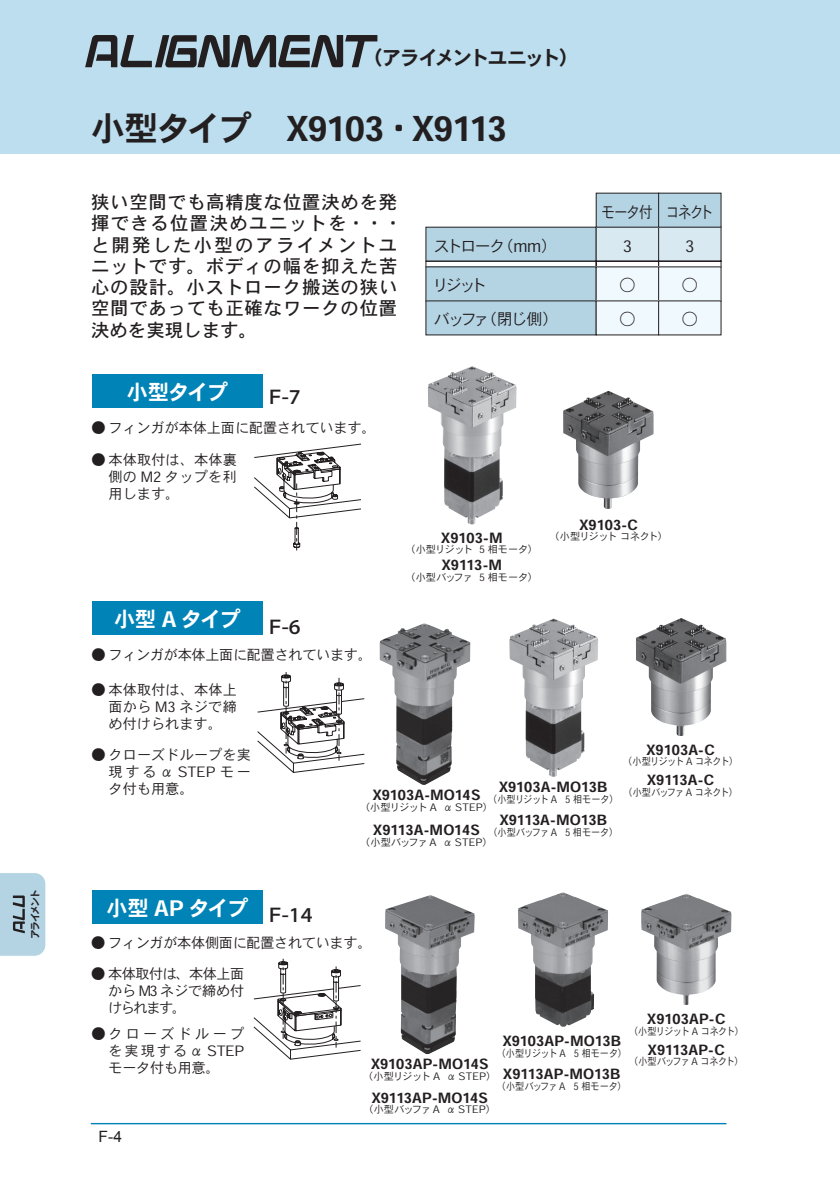
<style>
.page{position:relative;width:840px;height:1191px;background:#fff}
.page>*{position:absolute;margin:0;border:0;box-sizing:border-box;transform-origin:0 0}
.t1{font:34px "Heisei Kaku Go Std W7";letter-spacing:-.03em;color:#231f20}
.t2{font:21.2px "Heisei Kaku Go Std W7";letter-spacing:-.095em;color:#fff}
.t3{font:21.2px "Heisei Kaku Go Std W5";color:#231f20}
.t4{font:19.8px "Heisei Kaku Go Std W7";letter-spacing:-.13em;color:#231f20}
.t5{font:18.4px/21.2px "Heisei Kaku Go Std W5";letter-spacing:.045em;color:#231f20}
.t6{font:16px/34px "Heisei Kaku Go Std W3";letter-spacing:-.11em;color:#231f20}
.t7{font:16px "Heisei Kaku Go Std W3";letter-spacing:-.11em;color:#231f20;scale:.85 1}
.t8{font:15.6px "Arial";color:#231f20}
.t9{font:14.2px/17px "Heisei Kaku Go Std W3";letter-spacing:-.01em;color:#231f20}
.t10{font:14.2px/17px "Heisei Kaku Go Std W3";letter-spacing:.02em;color:#231f20}
.t11{font:14.2px "Heisei Kaku Go Std W3";letter-spacing:-.035em;color:#231f20}
.t12{font:14.2px "Heisei Kaku Go Std W3";letter-spacing:.225em;color:#231f20}
.t13{font:14px "Heisei Kaku Go Std W7";color:#231f20}
.t14{font:10.2px "Heisei Kaku Go Std W3";letter-spacing:-.07em;color:#231f20;scale:.9 1}
.t15{font:10.2px "Heisei Kaku Go Std W3";letter-spacing:-.035em;color:#231f20}
.t16{font:10.2px "Heisei Kaku Go Std W3";letter-spacing:-.035em;color:#231f20;scale:.9 1}
.t17{font:10.2px "Heisei Kaku Go Std W3";letter-spacing:.005em;color:#231f20}
.t18{font:10.2px "Heisei Kaku Go Std W3";letter-spacing:-.01em;color:#231f20;scale:.9 1}
.t19{font:10.2px "Heisei Kaku Go Std W3";letter-spacing:-.01em;color:#231f20}
.t20{font:10.2px "Heisei Kaku Go Std W3";letter-spacing:-.07em;color:#231f20}
.t21{font:10px "Heisei Kaku Go Std W7 90 msp RKSJ H";letter-spacing:-.22em;color:#231f20}
</style>
<div class="page">
<div style="left:0;top:0;width:839px;height:153px;background:#bcdeee"></div>
<svg style="left:85px;top:35px;width:292px;height:32px"></svg>
<img style="left:428px;top:366px;width:88px;height:158px">
<img style="left:509px;top:618px;width:88px;height:159px">
<img style="left:563px;top:391px;width:90px;height:118px">
<img style="left:636px;top:618px;width:89px;height:118px">
<div style="left:425px;top:267px;width:171px;height:34px;background:#b4d4e4"></div>
<div style="left:596px;top:267px;width:62px;height:34px;background:#f0f9fd"></div>
<div style="left:425px;top:301px;width:171px;height:34px;background:#b4d4e4"></div>
<div style="left:596px;top:301px;width:62px;height:34px;background:#f0f9fd"></div>
<svg style="left:425px;top:226px;width:296px;height:41px;background:#bbd0da"></svg>
<div style="left:596px;top:193px;width:62px;height:34px;background:#b4d4e4"></div>
<div style="left:658px;top:193px;width:62px;height:34px;background:#b4d4e4"></div>
<div style="left:658px;top:267px;width:62px;height:34px;background:#f0f9fd"></div>
<div style="left:658px;top:301px;width:62px;height:34px;background:#f0f9fd"></div>
<div style="left:92px;top:374px;width:170px;height:34px;background:#0083b6"></div>
<div style="left:92px;top:601px;width:170px;height:34px;background:#0083b6"></div>
<div style="left:92px;top:890px;width:170px;height:34px;background:#0083b6"></div>
<img style="left:379px;top:623px;width:91px;height:162px">
<img style="left:641px;top:893px;width:90px;height:112px">
<img style="left:518px;top:892px;width:89px;height:134px">
<img style="left:385px;top:895px;width:89px;height:159px">
<svg style="left:254px;top:444px;width:107px;height:106px"></svg>
<svg style="left:253px;top:958px;width:107px;height:101px"></svg>
<svg style="left:257px;top:672px;width:107px;height:101px"></svg>
<hr style="left:91px;top:1123px;width:635px;height:1px;background:#0083b6">
<svg style="left:0;top:873px;width:46px;height:83px;background:#aecbda"></svg>
<p class="t21" style="left:29px;top:939px;width:51px;rotate:-90deg">アライメント</p>
<h3 class="t4" style="left:363px;top:45px;width:216px">（アライメントユニット）</h3>
<h1 class="t1" style="left:91px;top:107px;width:417px">小型タイプ　X9103・X9113</h1>
<p class="t5" style="left:91px;top:192px;width:312px">狭い空間でも高精度な位置決めを発揮できる位置決めユニットを・・・と開発した小型のアライメントユニットです。ボディの幅を抑えた苦心の設計。小ストローク搬送の狭い空間であっても正確なワークの位置決めを実現します。</p>
<p class="t7" style="left:601px;top:201px;width:133px">モータ付 コネクト</p>
<p class="t6" style="left:433px;top:228px;width:124px">ストローク（mm）</p>
<p class="t6" style="left:622px;top:228px;width:11px">3</p>
<p class="t6" style="left:432px;top:268px;width:56px">リジット</p>
<p class="t6" style="left:619px;top:268px;width:17px">○</p>
<p class="t6" style="left:434px;top:302px;width:125px">バッファ（閉じ側）</p>
<p class="t6" style="left:619px;top:302px;width:17px">○</p>
<p class="t6" style="left:684px;top:228px;width:11px">3</p>
<p class="t6" style="left:681px;top:268px;width:17px">○ ○</p>
<h2 class="t2" style="left:127px;top:379px;width:103px">小型タイプ</h2>
<h2 class="t3" style="left:268px;top:383px;width:33px">F-7</h2>
<p class="t9" style="left:91px;top:419px;width:286px">● フィンガが本体上面に配置されています。</p>
<p class="t9" style="left:91px;top:451px;width:147px">● 本体取付は、本体裏</p>
<p class="t10" style="left:108px;top:468px;width:130px">側の M2 タップを利用します。</p>
<h2 class="t2" style="left:114px;top:606px;width:128px">小型 A タイプ</h2>
<h2 class="t3" style="left:268px;top:613px;width:33px">F-6</h2>
<p class="t9" style="left:91px;top:645px;width:282px">● フィンガが本体上面に配置されています。</p>
<p class="t9" style="left:91px;top:681px;width:147px">● 本体取付は、本体上</p>
<p class="t13" style="left:440px;top:529px;width:63px">X9103-M</p>
<p class="t15" style="left:405px;top:543px;width:134px">（小型リジット 5 相モータ）</p>
<p class="t13" style="left:441px;top:556px;width:62px">X9113-M</p>
<p class="t19" style="left:405px;top:570px;width:134px">（小型バッファ 5 相モータ）</p>
<p class="t13" style="left:579px;top:516px;width:60px">X9103-C</p>
<p class="t20" style="left:549px;top:530px;width:119px">（小型リジット コネクト）</p>
<p class="t9" style="left:108px;top:698px;width:130px">面から M3 ネジで締め付けられます。</p>
<p class="t9" style="left:108px;top:763px;width:144px">現するαSTEPモータ付も用意。</p>
<p class="t9" style="left:91px;top:746px;width:161px">● クローズドループを実</p>
<p class="t13" style="left:372px;top:786px;width:109px">X9103A-MO14S</p>
<p class="t15" style="left:360px;top:800px;width:134px">（小型リジット A α STEP）</p>
<p class="t13" style="left:373px;top:821px;width:108px">X9113A-MO14S</p>
<p class="t17" style="left:360px;top:835px;width:134px">（小型バッファA α STEP）</p>
<p class="t13" style="left:498px;top:778px;width:110px">X9103A-MO13B</p>
<p class="t16" style="left:488px;top:792px;width:146px">（小型リジット A 5 相モータ）</p>
<p class="t13" style="left:499px;top:811px;width:109px">X9113A-MO13B</p>
<p class="t18" style="left:488px;top:825px;width:145px">（小型バッファ A 5 相モータ）</p>
<p class="t13" style="left:645px;top:741px;width:70px">X9103A-C</p>
<p class="t14" style="left:623px;top:755px;width:129px">（小型リジット A コネクト）</p>
<p class="t13" style="left:646px;top:771px;width:69px">X9113A-C</p>
<p class="t14" style="left:623px;top:785px;width:128px">（小型バッファ A コネクト）</p>
<h2 class="t2" style="left:106px;top:895px;width:143px">小型 AP タイプ</h2>
<h2 class="t3" style="left:268px;top:901px;width:45px">F-14</h2>
<p class="t9" style="left:91px;top:934px;width:282px">● フィンガが本体側面に配置されています。</p>
<p class="t11" style="left:91px;top:964px;width:155px">● 本体取付は、本体上面</p>
<p class="t9" style="left:108px;top:981px;width:138px">から M3 ネジで締め付けられます。</p>
<p class="t12" style="left:91px;top:1024px;width:154px">●クローズドループ</p>
<p class="t9" style="left:108px;top:1042px;width:137px">を実現するα STEPモータ付も用意。</p>
<p class="t8" style="left:99px;top:1126px;width:25px">F-4</p>
<p class="t13" style="left:370px;top:1055px;width:119px">X9103AP-MO14S</p>
<p class="t15" style="left:363px;top:1069px;width:134px">（小型リジット A α STEP）</p>
<p class="t13" style="left:371px;top:1089px;width:118px">X9113AP-MO14S</p>
<p class="t17" style="left:363px;top:1102px;width:134px">（小型バッファA α STEP）</p>
<p class="t13" style="left:502px;top:1032px;width:120px">X9103AP-MO13B</p>
<p class="t16" style="left:496px;top:1046px;width:146px">（小型リジット A 5 相モータ）</p>
<p class="t13" style="left:502px;top:1065px;width:119px">X9113AP-MO13B</p>
<p class="t18" style="left:496px;top:1079px;width:145px">（小型バッファ A 5 相モータ）</p>
<p class="t13" style="left:646px;top:1010px;width:80px">X9103AP-C</p>
<p class="t14" style="left:628px;top:1024px;width:129px">（小型リジット A コネクト）</p>
<p class="t13" style="left:647px;top:1041px;width:79px">X9113AP-C</p>
<p class="t14" style="left:629px;top:1055px;width:128px">（小型バッファ A コネクト）</p>
</div>
